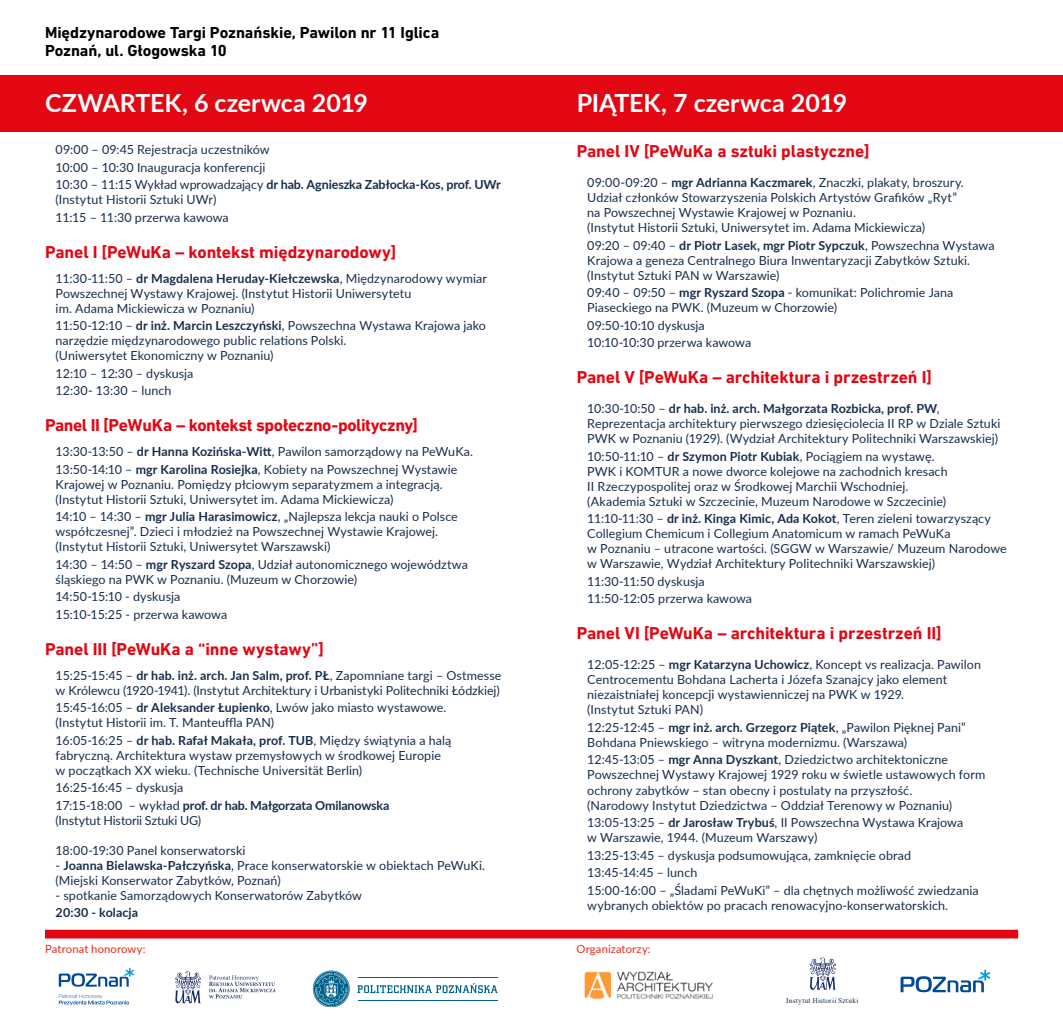
<style>
.page{position:relative;width:1063px;height:1028px;background:#fff}
.page>*{position:absolute;margin:0;border:0;box-sizing:border-box;transform-origin:0 0}
.t1{font:700 25px "Lato";letter-spacing:-.005em;color:#fff}
.t2{font:700 17.5px "DIN Next LT Pro";letter-spacing:-.005em;color:#e30613}
.t3{font:700 17.5px "DIN Next LT Pro";letter-spacing:-.025em;color:#e30613}
.t4{font:700 16.25px/18.8px "DIN Next LT Pro";letter-spacing:-.005em;color:#000}
.t5{font:12.5px/15px "Lato";letter-spacing:.005em;color:#182d4c}
.t6{font:12.5px "Lato";letter-spacing:-.015em;color:#182d4c}
.t7{font:700 12.5px "Lato";letter-spacing:.01em;color:#182d4c}
.t8{font:11.25px "Lato";letter-spacing:.01em;color:#e52a13}
.t9{font:7.38px "Times New Roman";letter-spacing:.03em;color:#182d4c}
.s1{font-weight:700}
</style>
<div class="page">
<div style="left:0;top:75px;width:1063px;height:57px;background:#e30613"></div>
<div style="left:45px;top:929px;width:973px;height:9px;background:#e30613"></div>
<svg style="left:810px;top:957px;width:26px;height:33px"></svg>
<svg style="left:59px;top:967px;width:75px;height:19px"></svg>
<svg style="left:59px;top:994px;width:70px;height:11px"></svg>
<svg style="left:175px;top:971px;width:26px;height:33px"></svg>
<svg style="left:209px;top:975px;width:67px;height:23px"></svg>
<svg style="left:901px;top:969px;width:89px;height:23px"></svg>
<svg style="left:313px;top:970px;width:37px;height:37px"></svg>
<svg style="left:313px;top:971px;width:36px;height:35px"></svg>
<svg style="left:358px;top:983px;width:140px;height:10px"></svg>
<hr style="left:358px;top:977px;width:140px;height:1px;background:#00628b">
<hr style="left:358px;top:1000px;width:140px;height:1px;background:#00628b">
<img style="left:584px;top:971px;width:129px;height:29px">
<h3 class="t4" style="left:45px;top:23px;width:396px">Międzynarodowe Targi Poznańskie, Pawilon nr 11 Iglica<br>Poznań, ul. Głogowska 10</h3>
<h1 class="t1" style="left:45px;top:85px;width:325px">CZWARTEK, 6 czerwca 2019</h1>
<p class="t5" style="left:56px;top:140px;width:447px;line-height:17.5px">09:00 – 09:45 Rejestracja uczestników<br>10:00 – 10:30 Inauguracja konferencji<br>10:30 – 11:15 Wykład wprowadzający <span class="s1">dr hab. Agnieszka Zabłocka-Kos, prof. UWr</span></p>
<p class="t5" style="left:56px;top:190px;width:175px;line-height:17.5px">(Instytut Historii Sztuki UWr)<br>11:15 – 11:30 przerwa kawowa</p>
<h2 class="t2" style="left:45px;top:241px;width:353px">Panel I [PeWuKa – kontekst międzynarodowy]</h2>
<p class="t5" style="left:56px;top:270px;width:433px">11:30-11:50 – <span class="s1">dr Magdalena Heruday-Kiełczewska</span>, Międzynarodowy wymiar<br>Powszechnej Wystawy Krajowej. (Instytut Historii Uniwersytetu<br>im. Adama Mickiewicza w Poznaniu)</p>
<p class="t5" style="left:56px;top:318px;width:432px">11:50-12:10 – <span class="s1">dr inż. Marcin Leszczyński</span>, Powszechna Wystawa Krajowa jako narzędzie międzynarodowego public relations Polski.<br>(Uniwersytet Ekonomiczny w Poznaniu)</p>
<p class="t5" style="left:56px;top:364px;width:139px;line-height:17.5px">12:10 – 12:30 – dyskusja<br>12:30- 13:30 – lunch</p>
<h2 class="t3" style="left:45px;top:415px;width:374px">Panel II [PeWuKa – kontekst społeczno-polityczny]</h2>
<p class="t5" style="left:56px;top:442px;width:419px;line-height:17.5px">13:30-13:50 – <span class="s1">dr Hanna Kozińska-Witt</span>, Pawilon samorządowy na PeWuKa.<br>13:50-14:10 – <span class="s1">mgr Karolina Rosiejka</span>, Kobiety na Powszechnej Wystawie</p>
<p class="t5" style="left:56px;top:476px;width:389px">Krajowej w Poznaniu. Pomiędzy płciowym separatyzmem a integracją. (Instytut Historii Sztuki, Uniwersytet im. Adama Mickiewicza)</p>
<p class="t5" style="left:56px;top:509px;width:404px">14:10 – 14:30 – <span class="s1">mgr Julia Harasimowicz</span>, „Najlepsza lekcja nauki o Polsce współczesnej”. Dzieci i młodzież na Powszechnej Wystawie Krajowej. (Instytut Historii Sztuki, Uniwersytet Warszawski)</p>
<p class="t5" style="left:56px;top:556px;width:414px">14:30 – 14:50 – <span class="s1">mgr Ryszard Szopa</span>, Udział autonomicznego województwa śląskiego na PWK w Poznaniu. (Muzeum w Chorzowie)</p>
<p class="t5" style="left:56px;top:587px;width:173px;line-height:17.5px">14:50-15:10 - dyskusja<br>15:10-15:25 - przerwa kawowa</p>
<h2 class="t2" style="left:45px;top:638px;width:280px">Panel III [PeWuKa a “inne wystawy”]</h2>
<p class="t5" style="left:56px;top:667px;width:447px">15:25-15:45 – <span class="s1">dr hab. inż. arch. Jan Salm, prof. PŁ</span>, Zapomniane targi – Ostmesse w Królewcu (1920-1941). (Instytut Architektury i Urbanistyki Politechniki Łódzkiej)</p>
<p class="t5" style="left:56px;top:700px;width:392px">15:45-16:05 – <span class="s1">dr Aleksander Łupienko</span>, Lwów jako miasto wystawowe. (Instytut Historii im. T. Manteuffla PAN)</p>
<p class="t5" style="left:56px;top:732px;width:397px">16:05-16:25 – <span class="s1">dr hab. Rafał Makała, prof. TUB</span>, Między świątynia a halą fabryczną. Architektura wystaw przemysłowych w środkowej Europie w początkach XX wieku. (Technische Universität Berlin)</p>
<p class="t5" style="left:56px;top:778px;width:335px;line-height:17.5px">16:25-16:45 – dyskusja<br>17:15-18:00 – wykład <span class="s1">prof. dr hab. Małgorzata Omilanowska</span></p>
<p class="t6" style="left:56px;top:811px;width:147px">(Instytut Historii Sztuki UG)</p>
<p class="t5" style="left:56px;top:842px;width:191px">18:00-19:30 Panel konserwatorski</p>
<p class="t5" style="left:56px;top:857px;width:431px">- <span class="s1">Joanna Bielawska-Pałczyńska</span>, Prace konserwatorskie w obiektach PeWuKi. (Miejski Konserwator Zabytków, Poznań)</p>
<p class="t5" style="left:56px;top:887px;width:308px">- spotkanie Samorządowych Konserwatorów Zabytków</p>
<p class="t7" style="left:56px;top:903px;width:84px">20:30 - kolacja</p>
<h1 class="t1" style="left:577px;top:85px;width:272px">PIĄTEK, 7 czerwca 2019</h1>
<h2 class="t2" style="left:577px;top:141px;width:294px">Panel IV [PeWuKa a sztuki plastyczne]</h2>
<p class="t5" style="left:587px;top:175px;width:378px">09:00-09:20 – <span class="s1">mgr Adrianna Kaczmarek</span>, Znaczki, plakaty, broszury.<br>Udział członków Stowarzyszenia Polskich Artystów Grafików „Ryt” na Powszechnej Wystawie Krajowej w Poznaniu.<br>(Instytut Historii Sztuki, Uniwersytet im. Adama Mickiewicza)</p>
<p class="t5" style="left:587px;top:237px;width:409px">09:20 – 09:40 – <span class="s1">dr Piotr Lasek, mgr Piotr Sypczuk</span>, Powszechna Wystawa<br>Krajowa a geneza Centralnego Biura Inwentaryzacji Zabytków Sztuki. (Instytut Sztuki PAN w Warszawie)</p>
<p class="t5" style="left:587px;top:285px;width:368px">09:40 – 09:50 – <span class="s1">mgr Ryszard Szopa</span> - komunikat: Polichromie Jana<br>Piaseckiego na PWK. (Muzeum w Chorzowie)</p>
<p class="t5" style="left:587px;top:316px;width:166px;line-height:17.5px">09:50-10:10 dyskusja<br>10:10-10:30 przerwa kawowa</p>
<h2 class="t2" style="left:577px;top:367px;width:357px">Panel V [PeWuKa – architektura i przestrzeń I]</h2>
<p class="t5" style="left:587px;top:401px;width:415px">10:30-10:50 – <span class="s1">dr hab. inż. arch. Małgorzata Rozbicka, prof. PW</span>,<br>Reprezentacja architektury pierwszego dziesięciolecia II RP w Dziale Sztuki<br>PWK w Poznaniu (1929). (Wydział Architektury Politechniki Warszawskiej)</p>
<p class="t5" style="left:587px;top:448px;width:362px">10:50-11:10 – <span class="s1">dr Szymon Piotr Kubiak</span>, Pociągiem na wystawę.<br>PWK i KOMTUR a nowe dworce kolejowe na zachodnich kresach II Rzeczypospolitej oraz w Środkowej Marchii Wschodniej. (Akademia Sztuki w Szczecinie, Muzeum Narodowe w Szczecinie)</p>
<p class="t5" style="left:587px;top:511px;width:421px">11:10-11:30 – <span class="s1">dr inż. Kinga Kimic, Ada Kokot</span>, Teren zieleni towarzyszący Collegium Chemicum i Collegium Anatomicum w ramach PeWuKa<br>w Poznaniu – utracone wartości. (SGGW w Warszawie/ Muzeum Narodowe w Warszawie, Wydział Architektury Politechniki Warszawskiej)</p>
<p class="t5" style="left:587px;top:572px;width:166px;line-height:17.5px">11:30-11:50 dyskusja<br>11:50-12:05 przerwa kawowa</p>
<h2 class="t2" style="left:577px;top:623px;width:366px">Panel VI [PeWuKa – architektura i przestrzeń II]</h2>
<p class="t5" style="left:587px;top:657px;width:395px">12:05-12:25 – <span class="s1">mgr Katarzyna Uchowicz</span>, Koncept vs realizacja. Pawilon Centrocementu Bohdana Lacherta i Józefa Szanajcy jako element niezaistniałej koncepcji wystawienniczej na PWK w 1929.<br>(Instytut Sztuki PAN)</p>
<p class="t5" style="left:587px;top:719px;width:380px">12:25-12:45 – <span class="s1">mgr inż. arch. Grzegorz Piątek</span>, „Pawilon Pięknej Pani”<br>Bohdana Pniewskiego – witryna modernizmu. (Warszawa)</p>
<p class="t5" style="left:587px;top:752px;width:400px">12:45-13:05 – <span class="s1">mgr Anna Dyszkant</span>, Dziedzictwo architektoniczne Powszechnej Wystawy Krajowej 1929 roku w świetle ustawowych form ochrony zabytków – stan obecny i postulaty na przyszłość.<br>(Narodowy Instytut Dziedzictwa – Oddział Terenowy w Poznaniu)</p>
<p class="t5" style="left:587px;top:814px;width:378px">13:05-13:25 – <span class="s1">dr Jarosław Trybuś</span>, II Powszechna Wystawa Krajowa w Warszawie, 1944. (Muzeum Warszawy)</p>
<p class="t5" style="left:587px;top:845px;width:393px;line-height:17.5px">13:25-13:45 – dyskusja podsumowująca, zamknięcie obrad<br>13:45-14:45 – lunch<br>15:00-16:00 – „Śladami PeWuKi” – dla chętnych możliwość zwiedzania</p>
<p class="t5" style="left:587px;top:897px;width:362px">wybranych obiektów po pracach renowacyjno-konserwatorskich.</p>
<p class="t8" style="left:45px;top:941px;width:102px">Patronat honorowy:</p>
<p class="t8" style="left:576px;top:941px;width:76px">Organizatorzy:</p>
<p class="t9" style="left:786px;top:995px;width:74px">Instytut Historii Sztuki</p>
</div>
